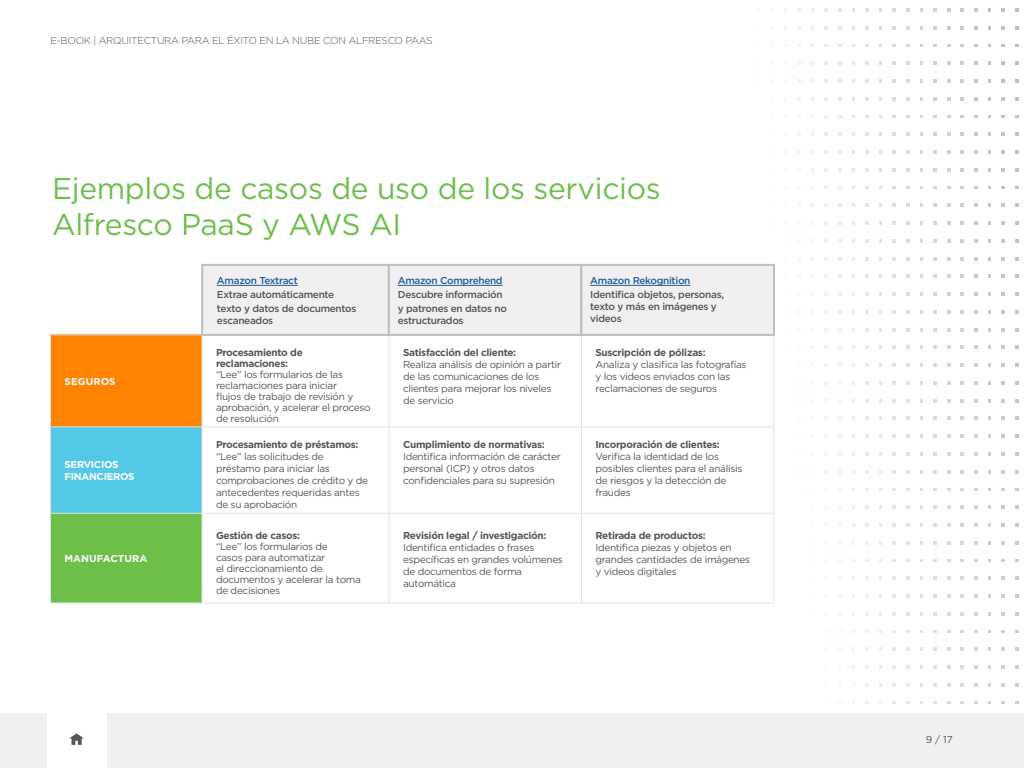
<style>
.page{position:relative;width:1024px;height:768px;background:#fff}
.page>*{position:absolute;margin:0;border:0;box-sizing:border-box;transform-origin:0 0}
.t1{font:30px/36px "Gotham";letter-spacing:-.01em;color:#6dbe4b}
.t2{font:10px/12px "Gotham";letter-spacing:-.03em;color:#53575a}
.t3{font:700 10px/11px "Gotham";letter-spacing:-.03em;color:#53575a}
.t4{font:500 10px/14px "Gotham";letter-spacing:-.03em;color:#53575a}
.t5{font:300 10px "Gotham HTF";letter-spacing:-.03em;color:#52555b}
.t6{font:500 10px "Gotham";letter-spacing:-.03em;color:#215e9e}
.t7{font:700 10px/12px "Gotham";letter-spacing:-.03em;color:#fff}
.t8{font:700 10px "Gotham";letter-spacing:.01em;color:#fff}
.t9{font:10px "Gotham HTF";color:#52555b}
</style>
<div class="page">
<div style="left:0;top:713px;width:1024px;height:55px;background:#f1efef"></div>
<div style="left:47px;top:713px;width:59px;height:55px;background:#fff"></div>
<svg style="left:69px;top:733px;width:15px;height:12px"></svg>
<div style="left:50px;top:335px;width:152px;height:92px;background:#ff8300"></div>
<div style="left:50px;top:427px;width:152px;height:86px;background:#54c8e7"></div>
<div style="left:50px;top:513px;width:152px;height:90px;background:#6ebe4a"></div>
<hr style="left:50px;top:334px;width:152px;height:1px;background:#e3e3e4">
<hr style="left:50px;top:335px;width:1px;height:91px;background:#e3e3e4">
<hr style="left:202px;top:335px;width:1px;height:91px;background:#e3e3e4">
<hr style="left:389px;top:335px;width:1px;height:91px;background:#e3e3e4">
<hr style="left:581px;top:335px;width:1px;height:91px;background:#e3e3e4">
<hr style="left:773px;top:335px;width:1px;height:91px;background:#e3e3e4">
<hr style="left:50px;top:426px;width:152px;height:1px;background:#e3e3e4">
<hr style="left:50px;top:427px;width:1px;height:86px;background:#e3e3e4">
<hr style="left:202px;top:426px;width:187px;height:1px;background:#e3e3e4">
<hr style="left:202px;top:427px;width:1px;height:86px;background:#e3e3e4">
<hr style="left:389px;top:426px;width:192px;height:1px;background:#e3e3e4">
<hr style="left:389px;top:427px;width:1px;height:86px;background:#e3e3e4">
<hr style="left:581px;top:426px;width:193px;height:1px;background:#e3e3e4">
<hr style="left:581px;top:427px;width:1px;height:86px;background:#e3e3e4">
<hr style="left:773px;top:427px;width:1px;height:86px;background:#e3e3e4">
<hr style="left:50px;top:513px;width:152px;height:1px;background:#e3e3e4">
<hr style="left:50px;top:514px;width:1px;height:88px;background:#e3e3e4">
<hr style="left:50px;top:602px;width:152px;height:1px;background:#e3e3e4">
<hr style="left:202px;top:513px;width:187px;height:1px;background:#e3e3e4">
<hr style="left:202px;top:514px;width:1px;height:88px;background:#e3e3e4">
<hr style="left:202px;top:602px;width:187px;height:1px;background:#e3e3e4">
<hr style="left:389px;top:513px;width:192px;height:1px;background:#e3e3e4">
<hr style="left:389px;top:514px;width:1px;height:88px;background:#e3e3e4">
<hr style="left:389px;top:602px;width:192px;height:1px;background:#e3e3e4">
<hr style="left:581px;top:513px;width:193px;height:1px;background:#e3e3e4">
<hr style="left:581px;top:514px;width:1px;height:88px;background:#e3e3e4">
<hr style="left:773px;top:514px;width:1px;height:88px;background:#e3e3e4">
<hr style="left:581px;top:602px;width:193px;height:1px;background:#e3e3e4">
<div style="left:201px;top:264px;width:189px;height:72px;background:#f1efef;border:2px solid #bcbec0"></div>
<div style="left:388px;top:264px;width:194px;height:72px;background:#f1efef;border:2px solid #bcbec0"></div>
<div style="left:580px;top:264px;width:195px;height:72px;background:#f1efef;border:2px solid #bcbec0"></div>
<hr style="left:217px;top:285px;width:81px;height:1px;background:#215e9e">
<hr style="left:398px;top:285px;width:105px;height:1px;background:#215e9e">
<hr style="left:590px;top:285px;width:100px;height:1px;background:#215e9e">
<p class="t5" style="left:50px;top:35px;width:384px">E-BOOK | ARQUITECTURA PARA EL ÉXITO EN LA NUBE CON ALFRESCO PAAS</p>
<h1 class="t1" style="left:52px;top:170px;width:610px">Ejemplos de casos de uso de los servicios<br>Alfresco PaaS y AWS AI</h1>
<p class="t6" style="left:217px;top:274px;width:82px">Amazon Textract</p>
<p class="t4" style="left:217px;top:288px;width:141px">Extrae automáticamente texto y datos de documentos</p>
<p class="t4" style="left:217px;top:314px;width:58px">escaneados</p>
<p class="t6" style="left:398px;top:274px;width:106px">Amazon Comprehend</p>
<p class="t4" style="left:398px;top:288px;width:111px">Descubre información y patrones en datos no</p>
<p class="t4" style="left:398px;top:314px;width:67px">estructurados</p>
<p class="t6" style="left:590px;top:274px;width:102px">Amazon Rekognition</p>
<p class="t4" style="left:590px;top:289px;width:135px;line-height:12px">Identifica objetos, personas, texto y más en imágenes y videos</p>
<p class="t8" style="left:64px;top:375px;width:53px">SEGUROS</p>
<p class="t7" style="left:64px;top:458px;width:72px">SERVICIOS<br>FINANCIEROS</p>
<p class="t8" style="left:64px;top:552px;width:84px">MANUFACTURA</p>
<p class="t3" style="left:216px;top:347px;width:88px">Procesamiento de reclamaciones:</p>
<p class="t2" style="left:216px;top:369px;width:156px;line-height:11px">“Lee” los formularios de las reclamaciones para iniciar<br>flujos de trabajo de revisión y aprobación, y acelerar el proceso de resolución</p>
<p class="t3" style="left:216px;top:439px;width:144px">Procesamiento de préstamos:</p>
<p class="t2" style="left:216px;top:451px;width:154px">“Lee” las solicitudes de préstamo para iniciar las comprobaciones de crédito y de antecedentes requeridas antes de su aprobación</p>
<p class="t3" style="left:216px;top:530px;width:86px">Gestión de casos:</p>
<p class="t2" style="left:216px;top:541px;width:146px;line-height:11px">“Lee” los formularios de<br>casos para automatizar<br>el direccionamiento de documentos y acelerar la toma de decisiones</p>
<p class="t3" style="left:403px;top:347px;width:115px">Satisfacción del cliente:</p>
<p class="t2" style="left:403px;top:359px;width:160px">Realiza análisis de opinión a partir de las comunicaciones de los clientes para mejorar los niveles de servicio</p>
<p class="t3" style="left:403px;top:439px;width:143px">Cumplimiento de normativas:</p>
<p class="t2" style="left:403px;top:451px;width:159px">Identifica información de carácter personal (ICP) y otros datos confidenciales para su supresión</p>
<p class="t3" style="left:403px;top:530px;width:145px">Revisión legal / investigación:</p>
<p class="t2" style="left:403px;top:542px;width:161px">Identifica entidades o frases específicas en grandes volúmenes de documentos de forma automática</p>
<p class="t3" style="left:595px;top:347px;width:112px">Suscripción de pólizas:</p>
<p class="t2" style="left:595px;top:359px;width:153px">Analiza y clasifica las fotografías y los videos enviados con las reclamaciones de seguros</p>
<p class="t3" style="left:595px;top:439px;width:126px">Incorporación de clientes:</p>
<p class="t2" style="left:595px;top:451px;width:148px">Verifica la identidad de los posibles clientes para el análisis de riesgos y la detección de fraudes</p>
<p class="t3" style="left:595px;top:530px;width:112px">Retirada de productos:</p>
<p class="t2" style="left:595px;top:542px;width:156px">Identifica piezas y objetos en grandes cantidades de imágenes y videos digitales</p>
<p class="t9" style="left:926px;top:734px;width:29px">9 / 17</p>
</div>
